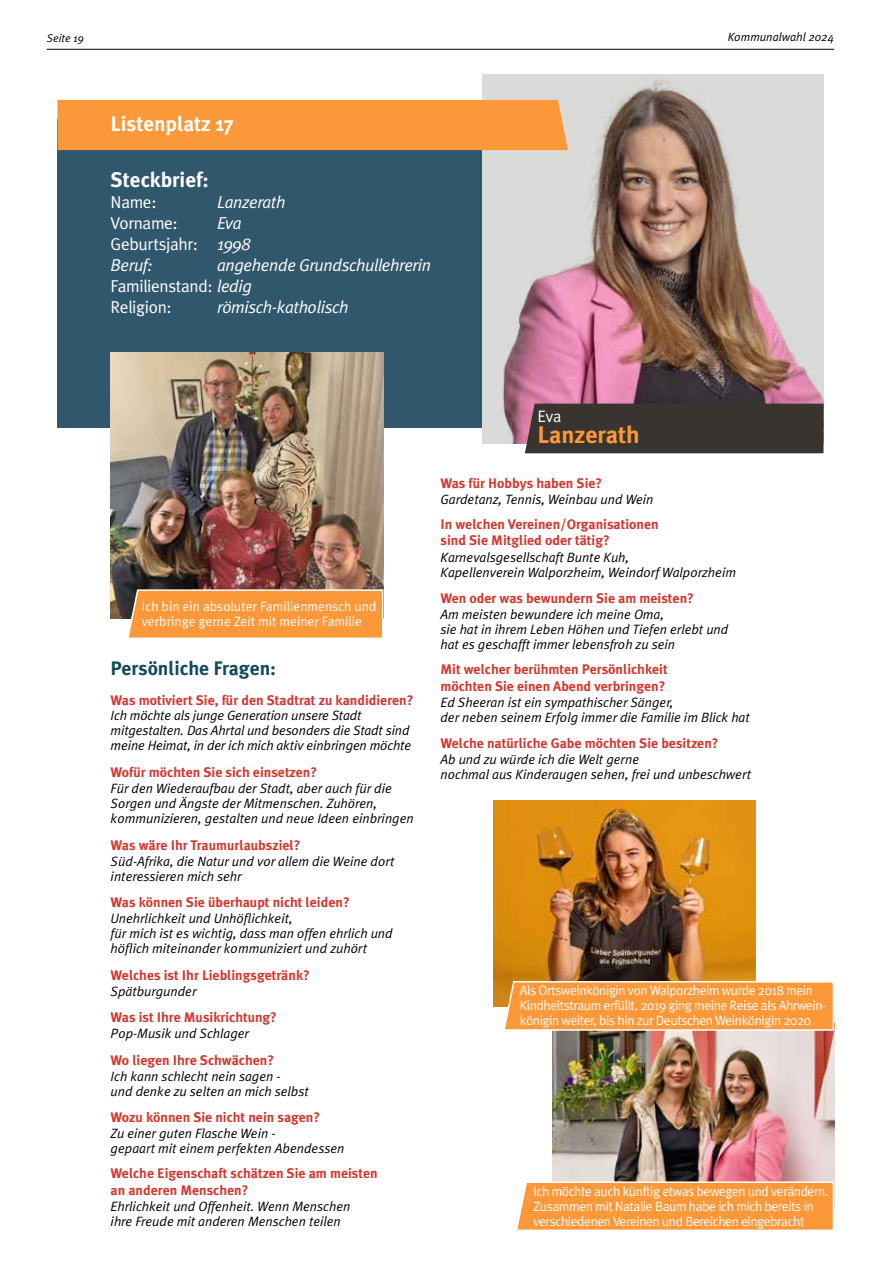
<style>
.page{position:relative;width:881px;height:1263px;background:#fff}
.page>*{position:absolute;margin:0;border:0;box-sizing:border-box;transform-origin:0 0}
.t1{font:700 24px "Meta Plus";color:#fb9839}
.t2{font:700 21px "Meta Plus";color:#fff}
.t3{font:700 19.5px "Meta Plus";color:#104b5d}
.t4{font:italic 17.25px/21px "Meta Plus Normal";letter-spacing:-.02em;color:#fff}
.t5{font:17.25px "Meta Plus Normal";letter-spacing:-.02em;color:#fff}
.t6{font:16.5px "Meta Plus Normal";color:#fff}
.t7{font:700 13.8px/16.5px "Meta Plus";color:#d0392f}
.t8{font:italic 13.5px/15px "Meta Plus Normal";color:#000}
.t9{font:13.5px/15px "Meta Plus Normal";letter-spacing:-.03em;color:#fff}
.t10{font:13.5px/15px "Meta Plus Normal";color:#fff}
.t11{font:italic 12px "Meta Plus Normal";color:#000}
.t12{font:italic 11.25px "Meta Plus Normal";color:#000}
.s1{font-style:normal}
</style>
<div class="page">
<hr style="left:47px;top:49px;width:786px;height:1px;background:#000">
<img style="left:552px;top:1032px;width:281px;height:149px">
<img style="left:493px;top:800px;width:262px;height:206px">
<svg style="left:502px;top:980px;width:332px;height:52px;background:#f79e48"></svg>
<svg style="left:517px;top:1181px;width:317px;height:49px;background:#fa9e45"></svg>
<div style="left:57px;top:119px;width:766px;height:309px;background:#31576c"></div>
<img style="left:482px;top:74px;width:341px;height:369px">
<div style="left:57px;top:100px;width:510px;height:50px;background:#fb9839"></div>
<div style="left:524px;top:404px;width:299px;height:49px;background:#39342f"></div>
<img style="left:111px;top:353px;width:272px;height:265px">
<svg style="left:126px;top:589px;width:258px;height:49px;background:#f59a42"></svg>
<p class="t12" style="left:47px;top:31px;width:39px">Seite 19</p>
<p class="t11" style="left:727px;top:30px;width:108px">Kommunalwahl 2024</p>
<h2 class="t2" style="left:111px;top:111px;width:124px">Listenplatz 17</h2>
<h2 class="t2" style="left:111px;top:168px;width:100px">Steckbrief:</h2>
<p class="t5" style="left:111px;top:192px;width:47px">Name:</p>
<p class="t4" style="left:217px;top:192px;width:70px">Lanzerath</p>
<p class="t5" style="left:111px;top:213px;width:69px">Vorname:</p>
<p class="t4" style="left:111px;top:213px;width:141px;text-indent:106px">Eva<br><span class="s1">Geburtsjahr:</span> 1998<br>Beruf:</p>
<p class="t4" style="left:111px;top:255px;width:322px;text-indent:106px">angehende Grundschullehrerin<br><span class="s1">Familienstand:</span> ledig<br><span class="s1">Religion:</span></p>
<p class="t4" style="left:217px;top:297px;width:133px">römisch-katholisch</p>
<p class="t10" style="left:142px;top:598px;width:236px">Ich bin ein absoluter Familienmensch und verbringe gerne Zeit mit meiner Familie</p>
<h3 class="t3" style="left:111px;top:657px;width:167px">Persönliche Fragen:</h3>
<p class="t7" style="left:111px;top:692px;width:304px">Was motiviert Sie, für den Stadtrat zu kandidieren?</p>
<p class="t8" style="left:111px;top:708px;width:302px">Ich möchte als junge Generation unsere Stadt mitgestalten. Das Ahrtal und besonders die Stadt sind meine Heimat, in der ich mich aktiv einbringen möchte</p>
<p class="t7" style="left:111px;top:764px;width:208px">Wofür möchten Sie sich einsetzen?</p>
<p class="t8" style="left:111px;top:781px;width:304px">Für den Wiederaufbau der Stadt, aber auch für die<br>Sorgen und Ängste der Mitmenschen. Zuhören, kommunizieren, gestalten und neue Ideen einbringen</p>
<p class="t7" style="left:111px;top:836px;width:191px">Was wäre Ihr Traumurlaubsziel?</p>
<p class="t8" style="left:111px;top:853px;width:285px">Süd-Afrika, die Natur und vor allem die Weine dort interessieren mich sehr</p>
<p class="t7" style="left:111px;top:894px;width:240px">Was können Sie überhaupt nicht leiden?</p>
<p class="t8" style="left:111px;top:911px;width:283px">Unehrlichkeit und Unhöflichkeit,<br>für mich ist es wichtig, dass man offen ehrlich und höflich miteinander kommuniziert und zuhört</p>
<p class="t7" style="left:111px;top:966px;width:201px">Welches ist Ihr Lieblingsgetränk?</p>
<p class="t8" style="left:111px;top:983px;width:87px">Spätburgunder</p>
<p class="t7" style="left:111px;top:1009px;width:168px">Was ist Ihre Musikrichtung?</p>
<p class="t8" style="left:111px;top:1026px;width:140px">Pop-Musik und Schlager</p>
<p class="t7" style="left:111px;top:1052px;width:165px">Wo liegen Ihre Schwächen?</p>
<p class="t8" style="left:111px;top:1068px;width:199px">Ich kann schlecht nein sagen -<br>und denke zu selten an mich selbst</p>
<p class="t7" style="left:111px;top:1109px;width:211px">Wozu können Sie nicht nein sagen?</p>
<p class="t8" style="left:111px;top:1126px;width:235px">Zu einer guten Flasche Wein -<br>gepaart mit einem perfekten Abendessen</p>
<p class="t7" style="left:111px;top:1165px;width:268px">Welche Eigenschaft schätzen Sie am meisten an anderen Menschen?</p>
<p class="t8" style="left:111px;top:1199px;width:241px">Ehrlichkeit und Offenheit. Wenn Menschen ihre Freude mit anderen Menschen teilen</p>
<p class="t6" style="left:537px;top:407px;width:25px">Eva</p>
<h1 class="t1" style="left:537px;top:421px;width:104px">Lanzerath</h1>
<p class="t7" style="left:440px;top:475px;width:163px">Was für Hobbys haben Sie?</p>
<p class="t8" style="left:440px;top:492px;width:214px">Gardetanz, Tennis, Weinbau und Wein</p>
<p class="t7" style="left:440px;top:516px;width:219px">In welchen Vereinen/Organisationen sind Sie Mitglied oder tätig?</p>
<p class="t8" style="left:440px;top:549px;width:297px">Karnevalsgesellschaft Bunte Kuh,<br>Kapellenverein Walporzheim, Weindorf Walporzheim</p>
<p class="t7" style="left:440px;top:590px;width:255px">Wen oder was bewundern Sie am meisten?</p>
<p class="t8" style="left:440px;top:607px;width:289px">Am meisten bewundere ich meine Oma,<br>sie hat in ihrem Leben Höhen und Tiefen erlebt und hat es geschafft immer lebensfroh zu sein</p>
<p class="t7" style="left:440px;top:661px;width:228px">Mit welcher berühmten Persönlichkeit möchten Sie einen Abend verbringen?</p>
<p class="t8" style="left:440px;top:694px;width:311px">Ed Sheeran ist ein sympathischer Sänger,<br>der neben seinem Erfolg immer die Familie im Blick hat</p>
<p class="t7" style="left:440px;top:735px;width:279px">Welche natürliche Gabe möchten Sie besitzen?</p>
<p class="t8" style="left:440px;top:752px;width:312px">Ab und zu würde ich die Welt gerne<br>nochmal aus Kinderaugen sehen, frei und unbeschwert</p>
<p class="t9" style="left:519px;top:983px;width:308px">Als Ortsweinkönigin von Walporzheim wurde 2018 mein<br>Kindheitstraum erfüllt. 2019 ging meine Reise als Ahrwein&shy;königin weiter, bis hin zur Deutschen Weinkönigin 2020</p>
<p class="t9" style="left:533px;top:1183px;width:296px">Ich möchte auch künftig etwas bewegen und verändern.<br>Zusammen mit Natalie Baum habe ich mich bereits in verschiedenen Vereinen und Bereichen eingebracht</p>
</div>
